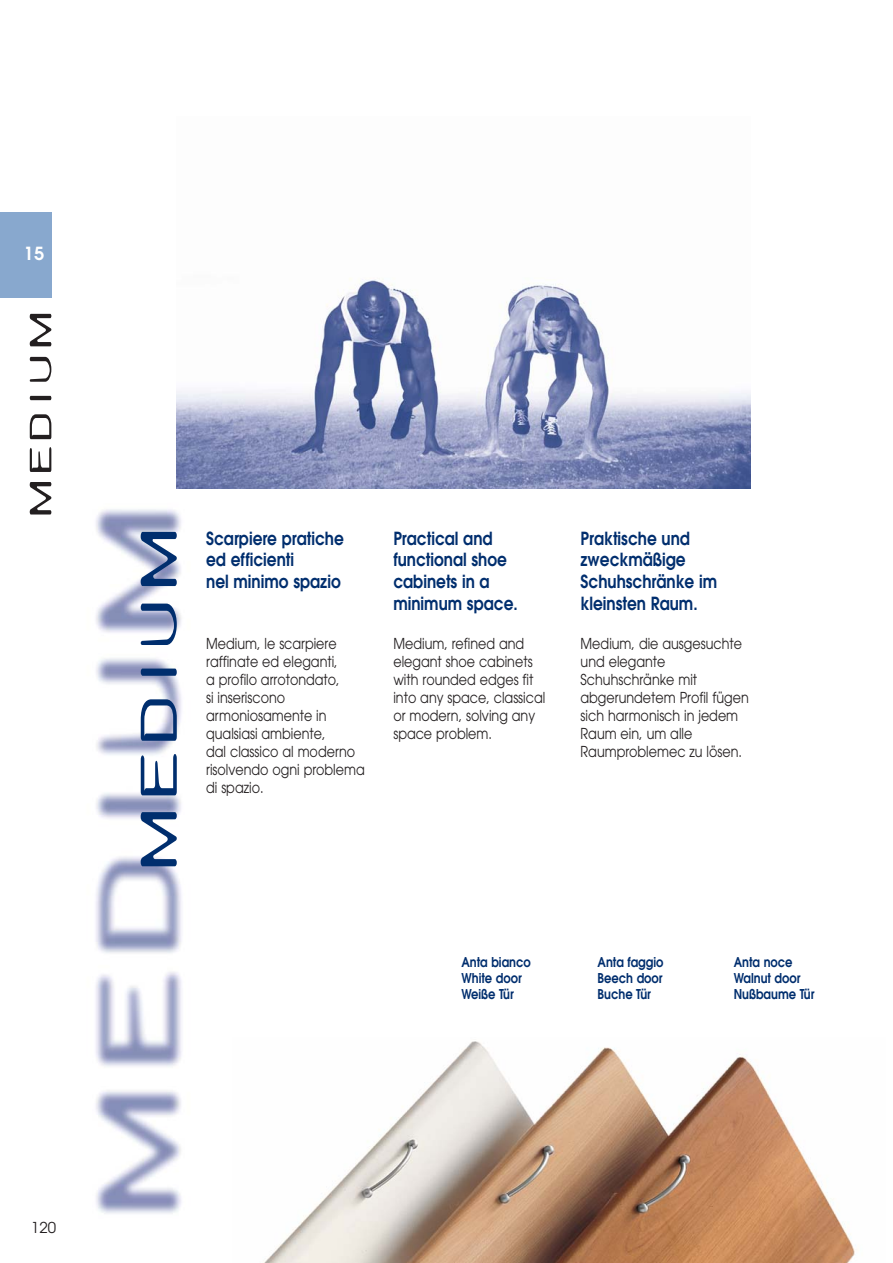
<style>
.page{position:relative;width:893px;height:1263px;background:#fff}
.page>*{position:absolute;margin:0;border:0;box-sizing:border-box;transform-origin:0 0}
.t1{font:45px "Template Gothic";letter-spacing:.055em;color:#002e6e;scale:2 1}
.t2{font:27px "Template Gothic";letter-spacing:.055em;color:#231f20;scale:2 1}
.t3{font:600 18px/21.6px "Avant Garde";color:#002e6e;scale:.85 1}
.t4{font:600 18px "Avant Garde";color:#fff}
.t5{font:15px/18px "Avant Garde";color:#231f20;scale:.85 1}
.t6{font:15px "Avant Garde";color:#231f20}
.t7{font:600 13.5px/16.2px "Avant Garde";color:#002e6e;scale:.85 1}
</style>
<div class="page">
<img style="left:96px;top:509px;width:86px;height:705px">
<div style="left:0;top:213px;width:51px;height:85px;background:#88a8ce"></div>
<img style="left:176px;top:278px;width:574px;height:211px">
<img style="left:264px;top:1041px;width:592px;height:222px">
<p class="t4" style="left:24px;top:247px;width:22px">15</p>
<h2 class="t2" style="left:29px;top:518px;width:105px;rotate:-90deg">MEDIUM</h2>
<h1 class="t1" style="left:139px;top:872px;width:175px;rotate:-90deg">MEDIUM</h1>
<p class="t3" style="left:206px;top:529px;width:163px">Scarpiere pratiche ed efficienti<br>nel minimo spazio</p>
<p class="t3" style="left:393px;top:529px;width:148px">Practical and functional shoe cabinets in a minimum space.</p>
<p class="t3" style="left:580px;top:529px;width:162px">Praktische und zweckmäßige<br>Schuhschränke im kleinsten Raum.</p>
<p class="t5" style="left:206px;top:636px;width:188px">Medium, le scarpiere raffinate ed eleganti,<br>a profilo arrotondato,<br>si inseriscono armoniosamente in qualsiasi ambiente,<br>dal classico al moderno risolvendo ogni problema di spazio.</p>
<p class="t5" style="left:393px;top:636px;width:180px">Medium, refined and elegant shoe cabinets with rounded edges fit into any space, classical or modern, solving any space problem.</p>
<p class="t5" style="left:580px;top:636px;width:199px">Medium, die ausgesuchte und elegante<br>Schuhschränke mit abgerundetem Profil fügen sich harmonisch in jedem<br>Raum ein, um alle<br>Raumproblemec zu lösen.</p>
<p class="t7" style="left:461px;top:955px;width:83px">Anta bianco<br>White door<br>Weiße Tür</p>
<p class="t7" style="left:597px;top:955px;width:79px;text-align:justify">Anta faggio Beech door Buche Tür</p>
<p class="t7" style="left:733px;top:955px;width:96px">Anta noce<br>Walnut door<br>Nußbaume Tür</p>
<p class="t6" style="left:31px;top:1222px;width:26px">120</p>
</div>
